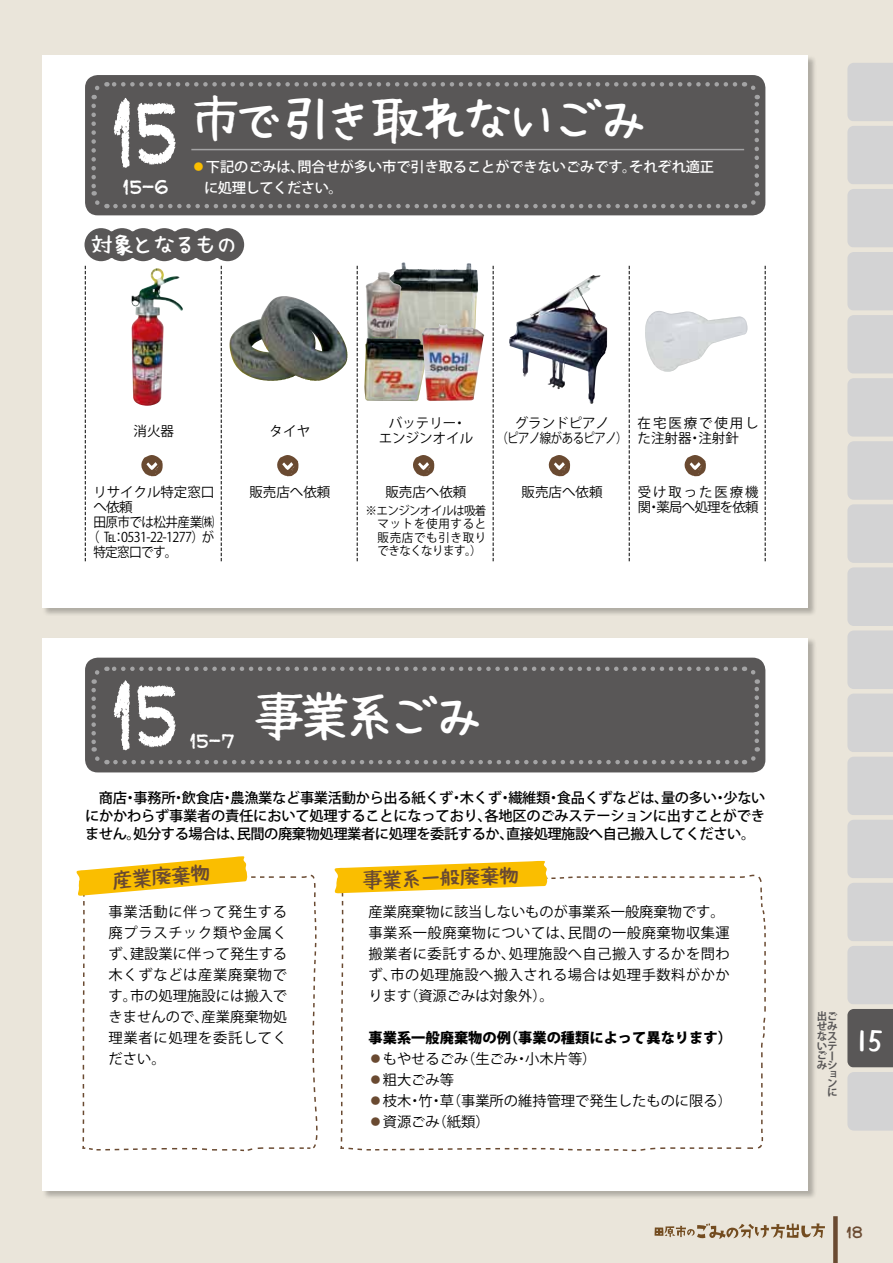
<style>
.page{position:relative;width:893px;height:1263px;background:#eae5da}
.page>*{position:absolute;margin:0;border:0;box-sizing:border-box;transform-origin:0 0}
.t1{font:87.75px "AK Osanpo R";color:#fff;scale:.69 1}
.t2{font:48px "Hanazome Font";letter-spacing:-.05em;color:#fff}
.t3{font:30px "Hanazome Font";color:#fff}
.t4{font:21px "Hanazome Font";color:#fff}
.t5{font:19.5px "Hanazome Font";color:#6a4a31}
.t6{font:19.5px "AK Osanpo R";color:#fff;scale:.9 1}
.t7{font:15px "AK Osanpo R";color:#6a4a31}
.t8{font:14.25px/21px "Koz Go Pr 6 N";letter-spacing:.005em;color:#000}
.t9{font:500 14.25px/18px "Koz Go Pro";letter-spacing:-.03em;color:#000;text-align:justify}
.t10{font:14.25px/21px "Koz Go Pr 6 N";letter-spacing:.035em;color:#000}
.t11{font:500 14.25px/21px "Koz Go Pro";letter-spacing:-.01em;color:#fff}
.t12{font:13.5px/15px "Koz Go Pro";color:#000;text-align:center}
.t13{font:13.5px/15px "Koz Go Pro";letter-spacing:-.05em;color:#000;text-align:center}
.t14{font:13.5px/15px "Koz Go Pro";letter-spacing:.05em;color:#000}
.t15{font:13.5px "Koz Go Pro";letter-spacing:-.05em;color:#000;scale:.93 1}
.t16{font:13.5px/15px "Koz Go Pro";letter-spacing:.135em;color:#000}
.t17{font:13.5px "Koz Go Pro";letter-spacing:-.04em;color:#000;scale:.93 1}
.t18{font:13.5px "Koz Go Pro";color:#000;scale:.93 1}
.t19{font:12px/13.5px "Koz Go Pro";letter-spacing:.005em;color:#000;text-align:justify;scale:.96 1}
.t20{font:700 10.5px/9.9px "Koz Go Pro";color:#595757}
.s1{color:#fabe00}
.s2{font-weight:800}
.s3{color:#6a4a31}
</style>
<div class="page">
<div style="left:42px;top:637px;width:775px;height:562px;background:#000;opacity:.25"></div>
<div style="left:43px;top:638px;width:765px;height:553px;background:#fff"></div>
<div style="left:42px;top:55px;width:775px;height:562px;background:#000;opacity:.25"></div>
<div style="left:43px;top:55px;width:765px;height:553px;background:#fff"></div>
<svg style="left:340px;top:875px;width:426px;height:277px"></svg>
<svg style="left:82px;top:874px;width:236px;height:278px"></svg>
<img style="left:394px;top:262px;width:84px;height:76px">
<img style="left:366px;top:272px;width:35px;height:66px">
<img style="left:364px;top:338px;width:58px;height:63px">
<img style="left:422px;top:324px;width:62px;height:77px">
<img style="left:509px;top:275px;width:85px;height:112px">
<svg style="left:357px;top:266px;width:1px;height:295px"></svg>
<svg style="left:493px;top:266px;width:1px;height:295px"></svg>
<svg style="left:629px;top:266px;width:1px;height:295px"></svg>
<svg style="left:765px;top:266px;width:1px;height:295px"></svg>
<img style="left:244px;top:296px;width:56px;height:85px">
<img style="left:645px;top:311px;width:102px;height:61px">
<div style="left:85px;top:658px;width:680px;height:114px;background:#595757;border-radius:13px"></div>
<div style="left:85px;top:75px;width:680px;height:140px;background:#595757;border-radius:13px"></div>
<svg style="left:91px;top:690px;width:16px;height:75px"></svg>
<svg style="left:115px;top:747px;width:645px;height:18px"></svg>
<svg style="left:743px;top:666px;width:17px;height:75px"></svg>
<svg style="left:91px;top:666px;width:644px;height:18px"></svg>
<svg style="left:91px;top:106px;width:16px;height:103px"></svg>
<svg style="left:115px;top:191px;width:645px;height:18px"></svg>
<svg style="left:743px;top:82px;width:17px;height:103px"></svg>
<svg style="left:91px;top:82px;width:644px;height:17px"></svg>
<hr style="left:191px;top:149px;width:553px;height:1px;background:#a4a4a5">
<svg style="left:334px;top:861px;width:215px;height:155px"></svg>
<svg style="left:76px;top:856px;width:188px;height:160px"></svg>
<svg style="left:684px;top:455px;width:22px;height:21px"></svg>
<svg style="left:549px;top:455px;width:21px;height:21px"></svg>
<svg style="left:413px;top:455px;width:21px;height:21px"></svg>
<svg style="left:277px;top:455px;width:22px;height:21px"></svg>
<svg style="left:85px;top:228px;width:159px;height:333px"></svg>
<svg style="left:654px;top:1223px;width:171px;height:16px"></svg>
<div style="left:833px;top:1216px;width:5px;height:47px;background:#6a4a31"></div>
<svg style="left:847px;top:63px;width:46px;height:1068px;background:#cececd"></svg>
<h2 class="t2" style="left:191px;top:92px;width:460px">市で引き取れないごみ</h2>
<h1 class="t1" style="left:111px;top:89px;width:104px">15</h1>
<p class="t11" style="left:204px;top:157px;width:512px;text-indent:-13px"><span class="s1">◦</span>下記のごみは、問合せが多い市で引き取ることができないごみです。それぞれ適正に処理してください。</p>
<h3 class="t6" style="left:123px;top:177px;width:54px">15-6</h3>
<h3 class="t4" style="left:91px;top:232px;width:148px">対象となるもの</h3>
<p class="t12" style="left:134px;top:424px;width:42px">消火器</p>
<p class="t12" style="left:93px;top:485px;width:122px">リサイクル特定窓口</p>
<p class="t12" style="left:93px;top:500px;width:41px">へ依頼</p>
<p class="t17" style="left:93px;top:513px;width:132px">田原市では松井産業㈱</p>
<p class="t15" style="left:87px;top:528px;width:138px">（ ℡：0531-22-1277）が</p>
<p class="t18" style="left:93px;top:543px;width:92px">特定窓口です。</p>
<p class="t12" style="left:270px;top:424px;width:42px">タイヤ</p>
<p class="t12" style="left:249px;top:485px;width:82px">販売店へ依頼</p>
<p class="t12" style="left:379px;top:416px;width:96px">バッテリー・エンジンオイル</p>
<p class="t12" style="left:385px;top:485px;width:82px">販売店へ依頼</p>
<p class="t19" style="left:377px;top:504px;width:115px;text-indent:-12px">※エンジンオイルは吸着マットを使用すると販売店でも引き取りできなくなります。）</p>
<p class="t13" style="left:496px;top:416px;width:133px">グランドピアノ<br>（ピアノ線があるピアノ）</p>
<p class="t12" style="left:522px;top:485px;width:82px">販売店へ依頼</p>
<p class="t16" style="left:638px;top:416px;width:122px">在宅医療で使用した注射器・注射針</p>
<p class="t14" style="left:638px;top:485px;width:122px">受け取った医療機関・薬局へ処理を依頼</p>
<h1 class="t1" style="left:111px;top:672px;width:104px">15</h1>
<h3 class="t6" style="left:189px;top:731px;width:53px">15-7</h3>
<h2 class="t2" style="left:255px;top:689px;width:232px">事業系ごみ</h2>
<p class="t9" style="left:85px;top:790px;width:682px">　商店・事務所・飲食店・農漁業など事業活動から出る紙くず・木くず・繊維類・食品くずなどは、量の多い・少ないにかかわらず事業者の責任において処理することになっており、各地区のごみステーションに出すことができません。処分する場合は、民間の廃棄物処理業者に処理を委託するか、直接処理施設へ自己搬入してください。</p>
<h3 class="t5" style="left:112px;top:870px;width:99px;rotate:-5deg">産業廃棄物</h3>
<h3 class="t5" style="left:363px;top:869px;width:158px;rotate:-2deg">事業系一般廃棄物</h3>
<p class="t10" style="left:368px;top:901px;width:363px">産業廃棄物に該当しないものが事業系一般廃棄物です。事業系一般廃棄物については、民間の一般廃棄物収集運搬業者に委託するか、処理施設へ自己搬入するかを問わず、市の処理施設へ搬入される場合は処理手数料がかかります（資源ごみは対象外）。</p>
<p class="t8" style="left:368px;top:1027px;width:365px"><span class="s2">事業系一般廃棄物の例（事業の種類によって異なります）</span><span class="s3">◦</span>もやせるごみ（生ごみ・小木片等）<br><span class="s3">◦</span>粗大ごみ等<br><span class="s3">◦</span>枝木・竹・草（事業所の維持管理で発生したものに限る）<span class="s3">◦</span>資源ごみ（紙類）</p>
<p class="t8" style="left:109px;top:901px;width:180px;text-align:justify">事業活動に伴って発生する廃プラスチック類や金属くず、建設業に伴って発生する木くずなどは産業廃棄物です。市の処理施設には搬入できませんので、産業廃棄物処理業者に処理を委託してください。</p>
<p class="t20" style="left:817px;top:1012px;width:22px">出ごせみなスいテごーみシ</p>
<p class="t20" style="left:827px;top:1070px;width:11px;line-height:9.1px;text-align:justify">ョンに</p>
<h3 class="t3" style="left:854px;top:1022px;width:30px">15</h3>
<p class="t7" style="left:846px;top:1225px;width:19px">18</p>
</div>
